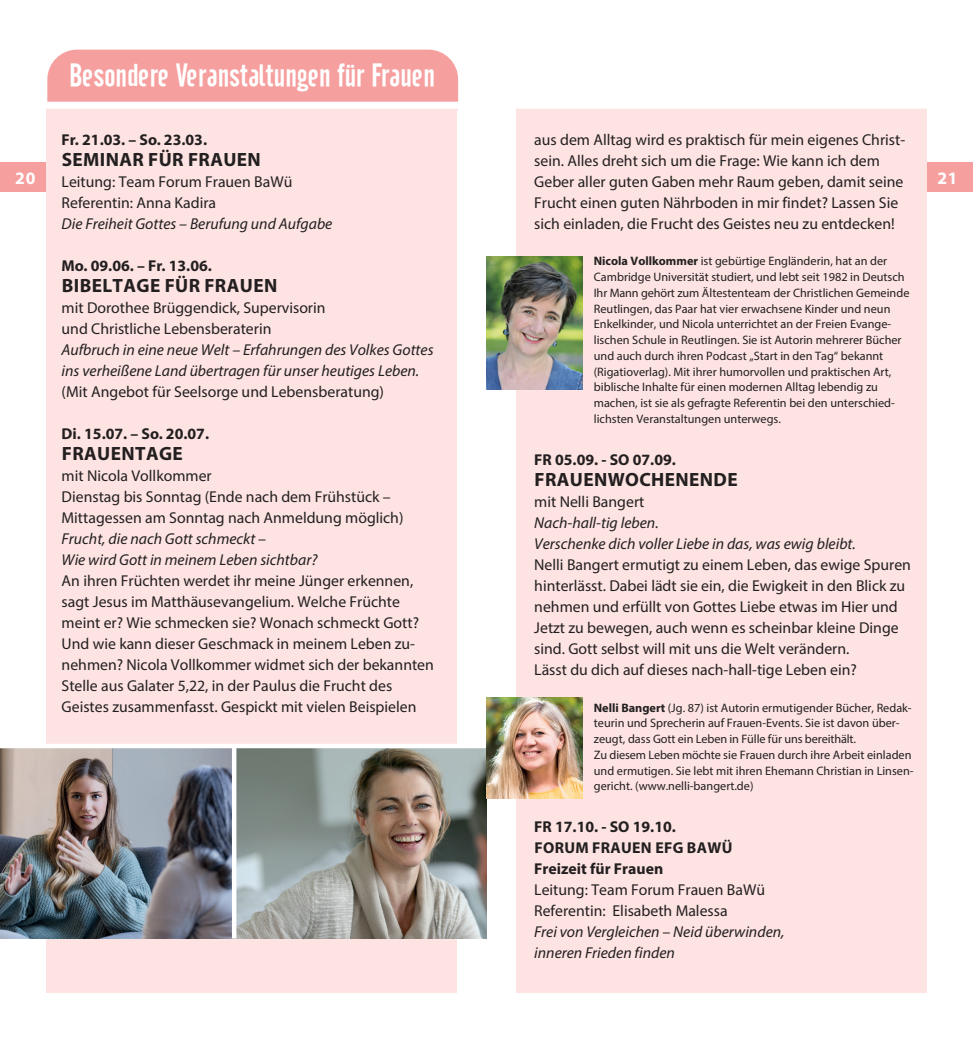
<style>
.page{position:relative;width:973px;height:1042px;background:#fff}
.page>*{position:absolute;margin:0;border:0;box-sizing:border-box;transform-origin:0 0}
.t1{font:31.5px "Cafeta";color:#fff}
.t2{font:700 19.25px "Myriad Pro";letter-spacing:.02em;color:#231f20}
.t3{font:700 17.5px "Myriad Pro";color:#fff}
.t4{font:15.75px/21px "Myriad Pro";color:#231f20}
.t5{font:italic 15.75px/21px "Myriad Pro";color:#231f20}
.t6{font:700 15.75px/21px "Myriad Pro";color:#231f20}
.t7{font:12.25px/15.8px "Myriad Pro";color:#231f20}
.s1{font-weight:700}
</style>
<div class="page">
<div style="left:0;top:162px;width:46px;height:30px;background:#f69f9f"></div>
<div style="left:47px;top:50px;width:411px;height:83px;background:#f69f9f;border-radius:30px"></div>
<div style="left:46px;top:105px;width:411px;height:887px;background:#fde3e2"></div>
<div style="left:37px;top:102px;width:428px;height:7px;background:#fff"></div>
<div style="left:926px;top:162px;width:46px;height:30px;background:#f69f9f"></div>
<div style="left:516px;top:106px;width:410px;height:886px;background:#fde3e2"></div>
<div style="left:516px;top:102px;width:417px;height:7px;background:#fff"></div>
<img style="left:486px;top:257px;width:96px;height:132px">
<img style="left:0;top:748px;width:232px;height:190px">
<img style="left:236px;top:748px;width:250px;height:190px">
<hr style="left:232px;top:744px;width:4px;height:194px;background:#fff">
<hr style="left:0;top:744px;width:486px;height:4px;background:#fff">
<img style="left:486px;top:697px;width:96px;height:101px">
<p class="t3" style="left:15px;top:167px;width:22px">20</p>
<h1 class="t1" style="left:69px;top:57px;width:367px">Besondere Veranstaltungen für Frauen</h1>
<p class="t6" style="left:62px;top:128px;width:147px">Fr. 21.03. – So. 23.03.</p>
<p class="t2" style="left:62px;top:146px;width:200px">SEMINAR FÜR FRAUEN</p>
<p class="t4" style="left:62px;top:170px;width:232px">Leitung: Team Forum Frauen BaWü<br>Referentin: Anna Kadira</p>
<p class="t5" style="left:62px;top:212px;width:272px">Die Freiheit Gottes – Berufung und Aufgabe</p>
<p class="t6" style="left:62px;top:254px;width:152px">Mo. 09.06. – Fr. 13.06.</p>
<p class="t2" style="left:62px;top:272px;width:217px">BIBELTAGE FÜR FRAUEN</p>
<p class="t4" style="left:62px;top:296px;width:265px">mit Dorothee Brüggendick, Supervisorin und Christliche Lebensberaterin</p>
<p class="t5" style="left:62px;top:338px;width:373px">Aufbruch in eine neue Welt – Erfahrungen des Volkes Gottes ins verheißene Land übertragen für unser heutiges Leben.</p>
<p class="t4" style="left:62px;top:380px;width:324px">(Mit Angebot für Seelsorge und Lebensberatung)</p>
<p class="t6" style="left:62px;top:422px;width:149px">Di. 15.07. – So. 20.07.</p>
<p class="t2" style="left:62px;top:440px;width:122px">FRAUENTAGE</p>
<p class="t4" style="left:62px;top:464px;width:343px">mit Nicola Vollkommer<br>Dienstag bis Sonntag (Ende nach dem Frühstück –<br>Mittagessen am Sonntag nach Anmeldung möglich)</p>
<p class="t5" style="left:62px;top:527px;width:257px">Frucht, die nach Gott schmeckt –<br>Wie wird Gott in meinem Leben sichtbar?</p>
<p class="t4" style="left:62px;top:569px;width:374px">An ihren Früchten werdet ihr meine Jünger erkennen, sagt Jesus im Matthäusevangelium. Welche Früchte meint er? Wie schmecken sie? Wonach schmeckt Gott?<br>Und wie kann dieser Geschmack in meinem Leben zu&shy;nehmen? Nicola Vollkommer widmet sich der bekannten Stelle aus Galater 5,22, in der Paulus die Frucht des Geistes zusammenfasst. Gespickt mit vielen Beispielen</p>
<p class="t4" style="left:534px;top:128px;width:372px">aus dem Alltag wird es praktisch für mein eigenes Christ&shy;sein. Alles dreht sich um die Frage: Wie kann ich dem Geber aller guten Gaben mehr Raum geben, damit seine Frucht einen guten Nährboden in mir findet? Lassen Sie sich einladen, die Frucht des Geistes neu zu entdecken!</p>
<p class="t7" style="left:593px;top:253px;width:317px"><span class="s1">Nicola Vollkommer</span> ist gebürtige Engländerin, hat an der Cambridge Universität studiert, und lebt seit 1982 in Deutsch Ihr Mann gehört zum Ältestenteam der Christlichen Gemeinde Reutlingen, das Paar hat vier erwachsene Kinder und neun Enkelkinder, und Nicola unterrichtet an der Freien Evange&shy;lischen Schule in Reutlingen. Sie ist Autorin mehrerer Bücher und auch durch ihren Podcast „Start in den Tag“ bekannt (Rigatioverlag). Mit ihrer humorvollen und praktischen Art, biblische Inhalte für einen modernen Alltag lebendig zu machen, ist sie als gefragte Referentin bei den unterschied&shy;lichsten Veranstaltungen unterwegs.</p>
<p class="t6" style="left:534px;top:448px;width:143px">FR 05.09. - SO 07.09.</p>
<p class="t2" style="left:534px;top:467px;width:205px">FRAUENWOCHENENDE</p>
<p class="t4" style="left:534px;top:491px;width:112px">mit Nelli Bangert</p>
<p class="t5" style="left:534px;top:512px;width:323px">Nach-hall-tig leben.<br>Verschenke dich voller Liebe in das, was ewig bleibt.</p>
<p class="t4" style="left:534px;top:554px;width:378px">Nelli Bangert ermutigt zu einem Leben, das ewige Spuren hinterlässt. Dabei lädt sie ein, die Ewigkeit in den Blick zu nehmen und erfüllt von Gottes Liebe etwas im Hier und Jetzt zu bewegen, auch wenn es scheinbar kleine Dinge sind. Gott selbst will mit uns die Welt verändern.<br>Lässt du dich auf dieses nach-hall-tige Leben ein?</p>
<p class="t7" style="left:593px;top:699px;width:321px"><span class="s1">Nelli Bangert</span> (Jg. 87) ist Autorin ermutigender Bücher, Redak&shy;teurin und Sprecherin auf Frauen-Events. Sie ist davon über&shy;zeugt, dass Gott ein Leben in Fülle für uns bereithält.<br>Zu diesem Leben möchte sie Frauen durch ihre Arbeit einladen und ermutigen. Sie lebt mit ihren Ehemann Christian in Linsen&shy;gericht. (www.nelli-bangert.de)</p>
<p class="t6" style="left:534px;top:816px;width:200px">FR 17.10. - SO 19.10.<br>FORUM FRAUEN EFG BAWÜ<br>Freizeit für Frauen</p>
<p class="t4" style="left:534px;top:879px;width:232px">Leitung: Team Forum Frauen BaWü<br>Referentin: Elisabeth Malessa</p>
<p class="t5" style="left:534px;top:921px;width:252px">Frei von Vergleichen – Neid überwinden, inneren Frieden finden</p>
<p class="t3" style="left:937px;top:167px;width:22px">21</p>
</div>
